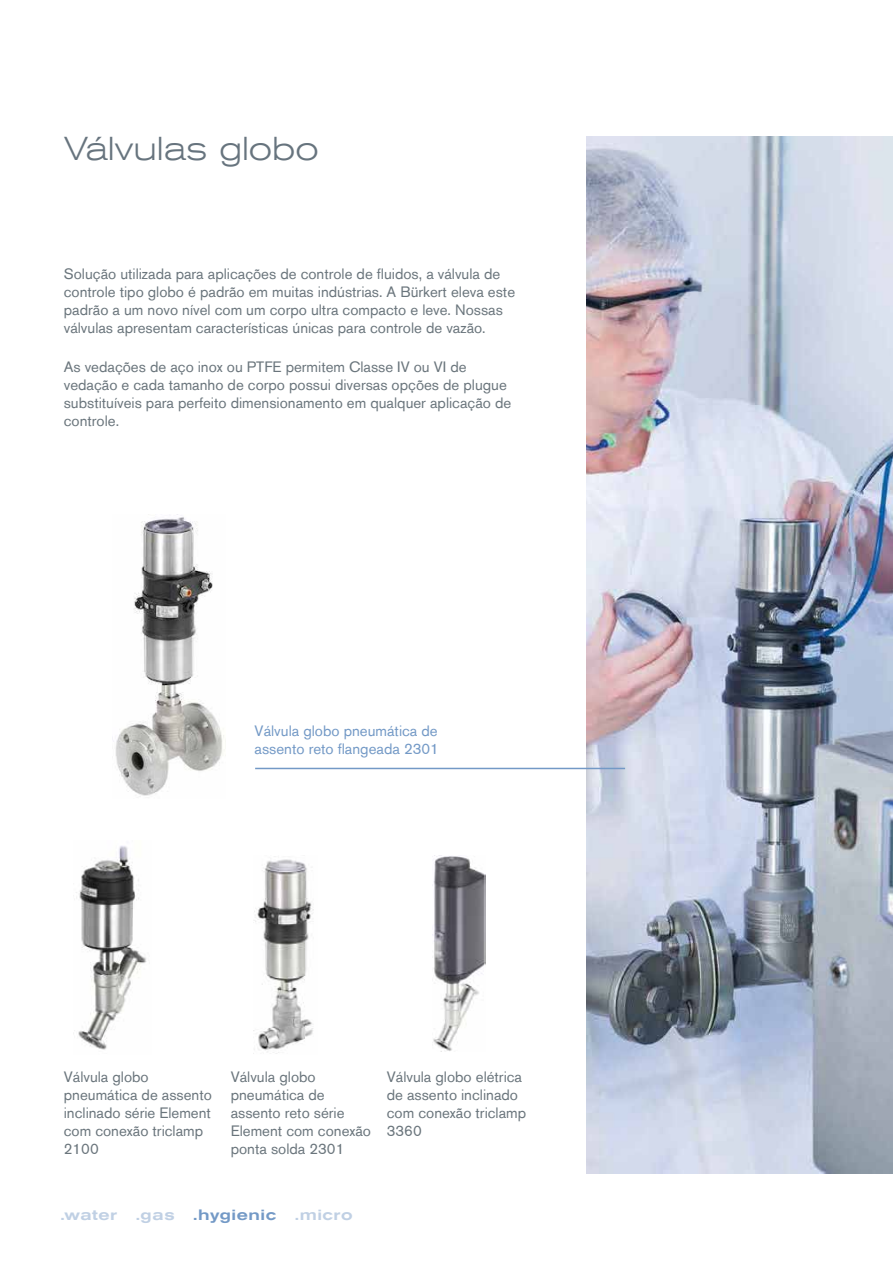
<style>
.page{position:relative;width:893px;height:1263px;background:#fff}
.page>*{position:absolute;margin:0;border:0;box-sizing:border-box;transform-origin:0 0}
.t1{font:300 expanded 33px "Akzidenz Grotesk BE";color:#67747e}
.t2{font:15px/18px "Akzidenz Grotesk BE";color:#6a757c}
.t3{font:15px/18px "Akzidenz Grotesk BE";color:#7399c6}
.t4{font:500 expanded 15px "Akzidenz Grotesk BE";letter-spacing:.035em;color:#c0d0e4}
.s1{color:#7399c6}
</style>
<div class="page">
<img style="left:587px;top:137px;width:306px;height:1037px">
<hr style="left:255px;top:768px;width:370px;height:1px;background:#7399c6">
<img style="left:113px;top:514px;width:112px;height:283px">
<img style="left:73px;top:846px;width:74px;height:204px">
<img style="left:253px;top:856px;width:61px;height:198px">
<img style="left:432px;top:855px;width:53px;height:197px">
<h1 class="t1" style="left:64px;top:130px;width:256px">Válvulas globo</h1>
<p class="t2" style="left:64px;top:265px;width:453px">Solução utilizada para aplicações de controle de fluidos, a válvula de controle tipo globo é padrão em muitas indústrias. A Bürkert eleva este padrão a um novo nível com um corpo ultra compacto e leve. Nossas válvulas apresentam características únicas para controle de vazão.</p>
<p class="t2" style="left:64px;top:358px;width:449px">As vedações de aço inox ou PTFE permitem Classe IV ou VI de vedação e cada tamanho de corpo possui diversas opções de plugue substituíveis para perfeito dimensionamento em qualquer aplicação de controle.</p>
<p class="t3" style="left:255px;top:722px;width:186px">Válvula globo pneumática de assento reto flangeada 2301</p>
<p class="t2" style="left:64px;top:1068px;width:150px">Válvula globo pneumática de assento inclinado série Element com conexão triclamp<br>2100</p>
<p class="t2" style="left:231px;top:1068px;width:142px">Válvula globo pneumática de assento reto série<br>Element com conexão ponta solda 2301</p>
<p class="t2" style="left:387px;top:1068px;width:141px">Válvula globo elétrica de assento inclinado com conexão triclamp<br>3360</p>
<p class="t4" style="left:60px;top:1206px;width:294px">.water .gas <span class="s1">.hygienic</span> .micro</p>
</div>
